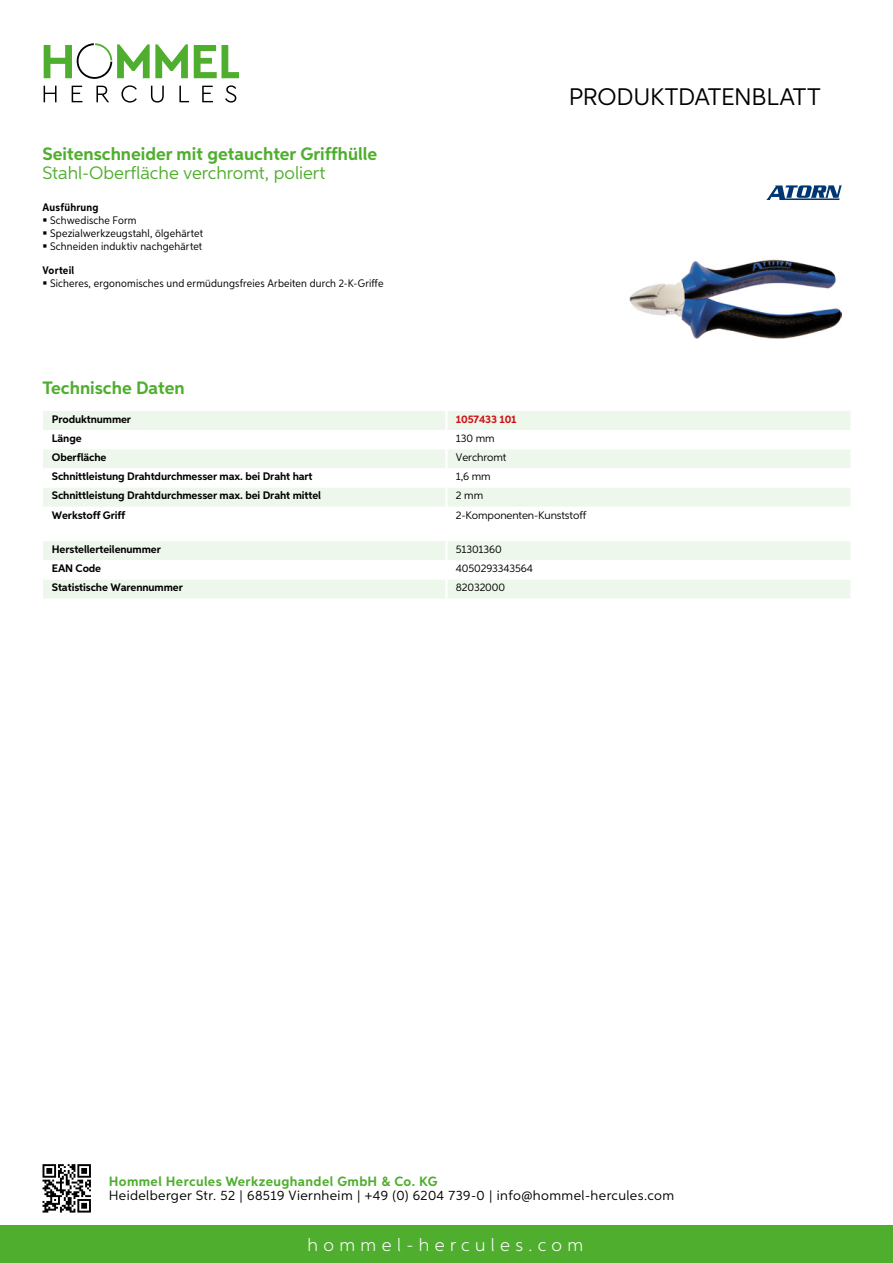
<style>
.page{position:relative;width:893px;height:1263px;background:#fff}
.page>*{position:absolute;margin:0;border:0;box-sizing:border-box;transform-origin:0 0}
.t1{font:24px "Aspira";letter-spacing:-.01em;color:#000}
.t2{font:700 18px "Aspira";color:#50ae2f}
.t3{font:18px "Aspira";color:#50ae2f}
.t4{font:300 18px "Aspira";letter-spacing:.3em;color:#fff}
.t5{font:13.5px "Aspira";letter-spacing:.03em;color:#000}
.t6{font:700 13.5px "Aspira";letter-spacing:.03em;color:#50ae2f}
.t7{font:700 10.95px "Aspira";letter-spacing:-.01em;color:#000}
.t8{font:10.95px/12.8px "Aspira Nar";letter-spacing:.015em;color:#000}
.t9{font:10.95px "Aspira";letter-spacing:-.01em;color:#000}
.t10{font:700 10.95px "Aspira Nar";letter-spacing:.02em;color:#000}
.t11{font:700 10.95px "Aspira";letter-spacing:-.01em;color:#cd1013}
</style>
<div class="page">
<div style="left:0;top:1226px;width:893px;height:37px;background:#50ae2f"></div>
<svg style="left:43px;top:1164px;width:48px;height:48px"></svg>
<svg style="left:194px;top:45px;width:45px;height:33px"></svg>
<svg style="left:44px;top:43px;width:144px;height:36px"></svg>
<svg style="left:44px;top:86px;width:13px;height:16px"></svg>
<svg style="left:72px;top:86px;width:10px;height:16px"></svg>
<svg style="left:96px;top:86px;width:13px;height:16px"></svg>
<svg style="left:121px;top:85px;width:16px;height:18px"></svg>
<svg style="left:151px;top:86px;width:13px;height:17px"></svg>
<svg style="left:179px;top:86px;width:10px;height:16px"></svg>
<svg style="left:202px;top:86px;width:11px;height:16px"></svg>
<svg style="left:225px;top:85px;width:11px;height:18px"></svg>
<div style="left:43px;top:411px;width:807px;height:19px;background:#eef7eb"></div>
<svg style="left:43px;top:449px;width:807px;height:57px;fill:#eef7eb"></svg>
<hr style="left:445px;top:411px;width:3px;height:19px;background:#fff">
<hr style="left:445px;top:449px;width:3px;height:19px;background:#fff">
<hr style="left:445px;top:468px;width:3px;height:19px;background:#fff">
<hr style="left:445px;top:487px;width:3px;height:20px;background:#fff">
<svg style="left:43px;top:541px;width:807px;height:58px"></svg>
<hr style="left:445px;top:579px;width:3px;height:20px;background:#fff">
<img style="left:629px;top:259px;width:213px;height:79px">
<svg style="left:766px;top:185px;width:76px;height:15px"></svg>
<h2 class="t2" style="left:43px;top:142px;width:336px">Seitenschneider mit getauchter Griffhülle</h2>
<h2 class="t3" style="left:43px;top:162px;width:284px">Stahl-Oberfläche verchromt, poliert</h2>
<p class="t10" style="left:43px;top:201px;width:58px">Ausführung</p>
<p class="t8" style="left:50px;top:214px;width:155px">Schwedische Form<br>Spezialwerkzeugstahl, ölgehärtet<br>Schneiden induktiv nachgehärtet</p>
<p class="t10" style="left:43px;top:263px;width:33px">Vorteil</p>
<p class="t8" style="left:50px;top:276px;width:335px">Sicheres, ergonomisches und ermüdungsfreies Arbeiten durch 2-K-Griffe</p>
<h1 class="t1" style="left:569px;top:82px;width:253px">Produktdatenblatt</h1>
<h2 class="t2" style="left:43px;top:377px;width:144px">Technische Daten</h2>
<p class="t7" style="left:52px;top:412px;width:81px">Produktnummer</p>
<p class="t11" style="left:456px;top:412px;width:62px">1057433 101</p>
<p class="t7" style="left:52px;top:432px;width:31px">Länge</p>
<p class="t9" style="left:456px;top:432px;width:40px">130 mm</p>
<p class="t7" style="left:52px;top:451px;width:56px">Oberfläche</p>
<p class="t9" style="left:456px;top:451px;width:52px">Verchromt</p>
<p class="t7" style="left:52px;top:470px;width:262px">Schnittleistung Drahtdurchmesser max. bei Draht hart</p>
<p class="t9" style="left:456px;top:470px;width:36px">1,6 mm</p>
<p class="t7" style="left:52px;top:489px;width:271px">Schnittleistung Drahtdurchmesser max. bei Draht mittel</p>
<p class="t9" style="left:456px;top:489px;width:29px">2 mm</p>
<p class="t7" style="left:52px;top:508px;width:75px">Werkstoff Griff</p>
<p class="t9" style="left:456px;top:508px;width:132px">2-Komponenten-Kunststoff</p>
<p class="t7" style="left:52px;top:543px;width:111px">Herstellerteilenummer</p>
<p class="t9" style="left:456px;top:543px;width:47px">51301360</p>
<p class="t7" style="left:52px;top:562px;width:51px">EAN Code</p>
<p class="t9" style="left:456px;top:562px;width:79px">4050293343564</p>
<p class="t7" style="left:52px;top:581px;width:132px">Statistische Warennummer</p>
<p class="t9" style="left:456px;top:581px;width:51px">82032000</p>
<p class="t6" style="left:109px;top:1172px;width:330px">Hommel Hercules Werkzeughandel GmbH &amp; Co. KG</p>
<p class="t5" style="left:109px;top:1187px;width:567px">Heidelberger Str. 52 | 68519 Viernheim | +49 (0) 6204 739-0 | info@hommel-hercules.com</p>
<h2 class="t4" style="left:307px;top:1234px;width:277px">hommel-hercules.com</h2>
</div>
